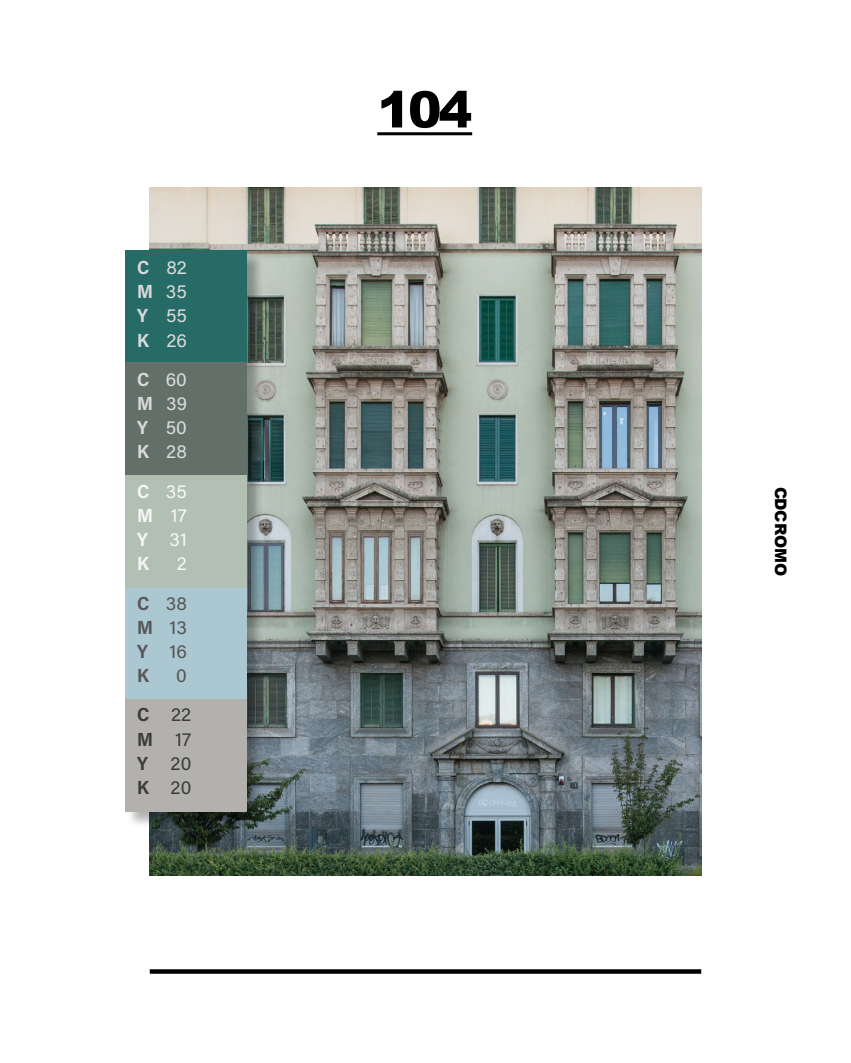
<style>
.page{position:relative;width:851px;height:1063px;background:#fff}
.page>*{position:absolute;margin:0;border:0;box-sizing:border-box;transform-origin:0 0}
.t1{font:900 50.4px "Arial";color:#000}
.t2{font:19.05px/24.2px "Acumin Variable Concept";letter-spacing:.005em;color:#dadada;text-align:justify}
.t3{font:19.05px/24.2px "Acumin Variable Concept";letter-spacing:.005em;color:#3c3c3b;text-align:justify}
.t4{font:19.05px/24.2px "Acumin Variable Concept";color:#f6f6f6;text-align:justify}
.t5{font:19.05px/24.2px "Acumin Variable Concept";color:#575756;text-align:justify}
.t6{font:900 15.9px "Arial";color:#000}
</style>
<div class="page">
<img style="left:150px;top:187px;width:551px;height:689px">
<div style="left:126px;top:251px;width:138px;height:578px;background:#000;opacity:.3"></div>
<div style="left:125px;top:251px;width:122px;height:112px;background:#266b65"></div>
<div style="left:125px;top:362px;width:122px;height:113px;background:#627069"></div>
<div style="left:125px;top:587px;width:122px;height:113px;background:#abc7d2"></div>
<div style="left:125px;top:475px;width:122px;height:113px;background:#b2bfb3"></div>
<div style="left:125px;top:699px;width:122px;height:112px;background:#b2b1ae"></div>
<div style="left:150px;top:969px;width:551px;height:5px;background:#000"></div>
<hr style="left:377px;top:132px;width:95px;height:3px;background:#000">
<p class="t2" style="left:137px;top:255px;width:51px">C 82<br>M 35<br>Y 55<br>K 26</p>
<p class="t2" style="left:137px;top:366px;width:51px">C 60<br>M 39<br>Y 50<br>K 28</p>
<p class="t4" style="left:137px;top:478px;width:51px">C 35<br>M 17<br>Y 31<br>K</p>
<p class="t4" style="left:177px;top:551px;width:12px">2</p>
<p class="t5" style="left:137px;top:590px;width:51px">C 38<br>M 13<br>Y 16<br>K</p>
<p class="t5" style="left:176px;top:663px;width:12px">0</p>
<p class="t3" style="left:137px;top:702px;width:56px">C 22<br>M 17<br>Y 20<br>K 20</p>
<h1 class="t1" style="left:377px;top:73px;width:96px">104</h1>
<p class="t6" style="left:792px;top:487px;width:91px;rotate:90deg">CDCROMO</p>
</div>
